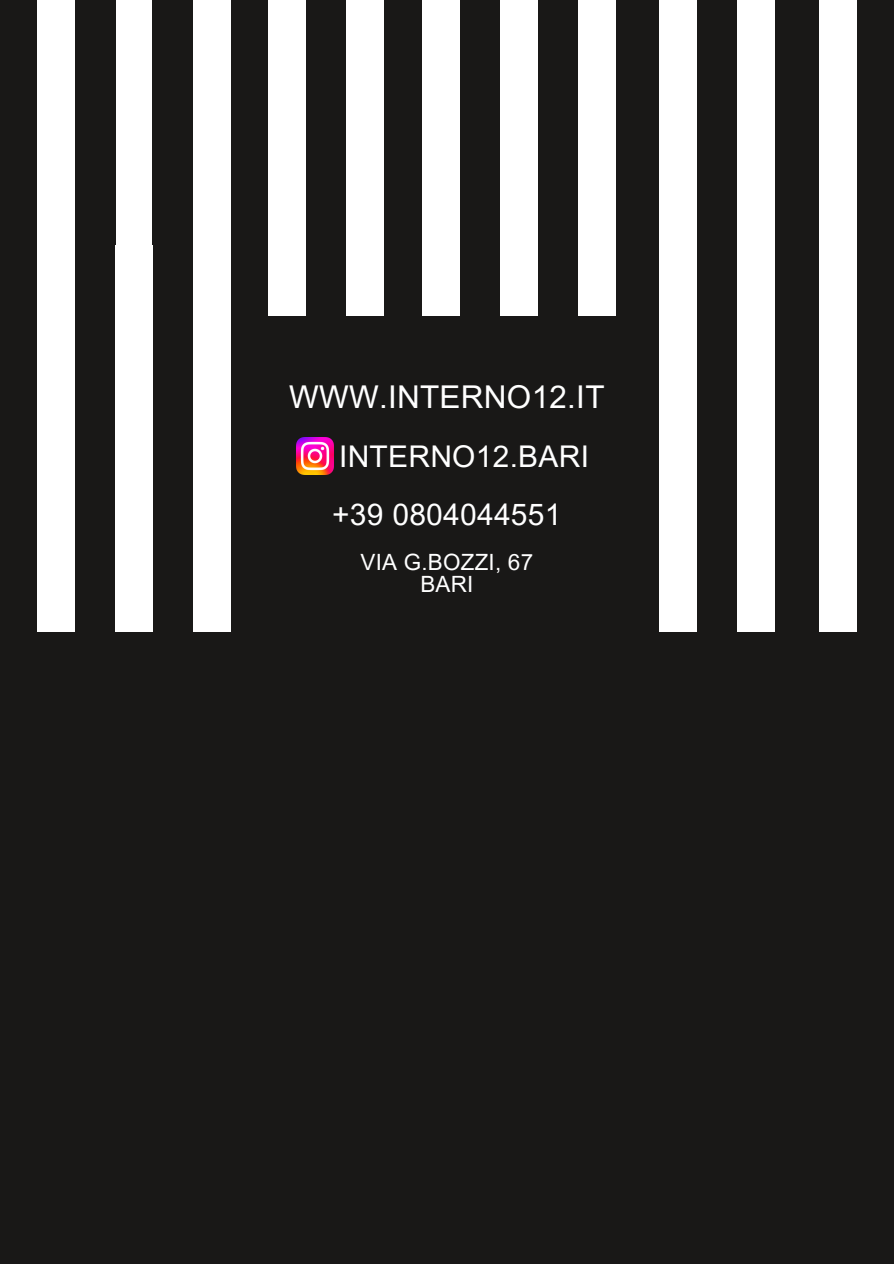
<style>
.page{position:relative;width:894px;height:1264px;background:#fff}
.page>*{position:absolute;margin:0;border:0;box-sizing:border-box;transform-origin:0 0}
.t1{font:31.35px "Arial MT Pro";letter-spacing:.01em;color:#fff}
.t2{font:29.85px "Arial MT Pro";letter-spacing:.01em;color:#fff}
.t3{font:22.35px "Arial MT Pro";letter-spacing:.01em;color:#fff}
</style>
<div class="page">
<div style="left:0;top:0;width:893px;height:1263px;background:#191817"></div>
<div style="left:37px;top:0;width:38px;height:631px;background:#fff"></div>
<div style="left:115px;top:0;width:38px;height:631px;background:#fff"></div>
<div style="left:193px;top:0;width:38px;height:631px;background:#fff"></div>
<div style="left:818px;top:0;width:38px;height:631px;background:#fff"></div>
<div style="left:737px;top:0;width:37px;height:631px;background:#fff"></div>
<div style="left:659px;top:0;width:37px;height:631px;background:#fff"></div>
<div style="left:268px;top:0;width:37px;height:316px;background:#fff"></div>
<div style="left:346px;top:0;width:37px;height:316px;background:#fff"></div>
<div style="left:422px;top:0;width:37px;height:316px;background:#fff"></div>
<div style="left:500px;top:0;width:37px;height:316px;background:#fff"></div>
<div style="left:578px;top:0;width:37px;height:316px;background:#fff"></div>
<img style="left:296px;top:437px;width:37px;height:37px">
<h1 class="t1" style="left:289px;top:385px;width:317px">WWW.INTERNO12.IT</h1>
<h1 class="t2" style="left:339px;top:445px;width:251px">INTERNO12.BARI</h1>
<h1 class="t2" style="left:332px;top:503px;width:231px">+39 0804044551</h1>
<p class="t3" style="left:360px;top:554px;width:174px">VIA G.BOZZI, 67</p>
<p class="t3" style="left:420px;top:575px;width:54px">BARI</p>
</div>
